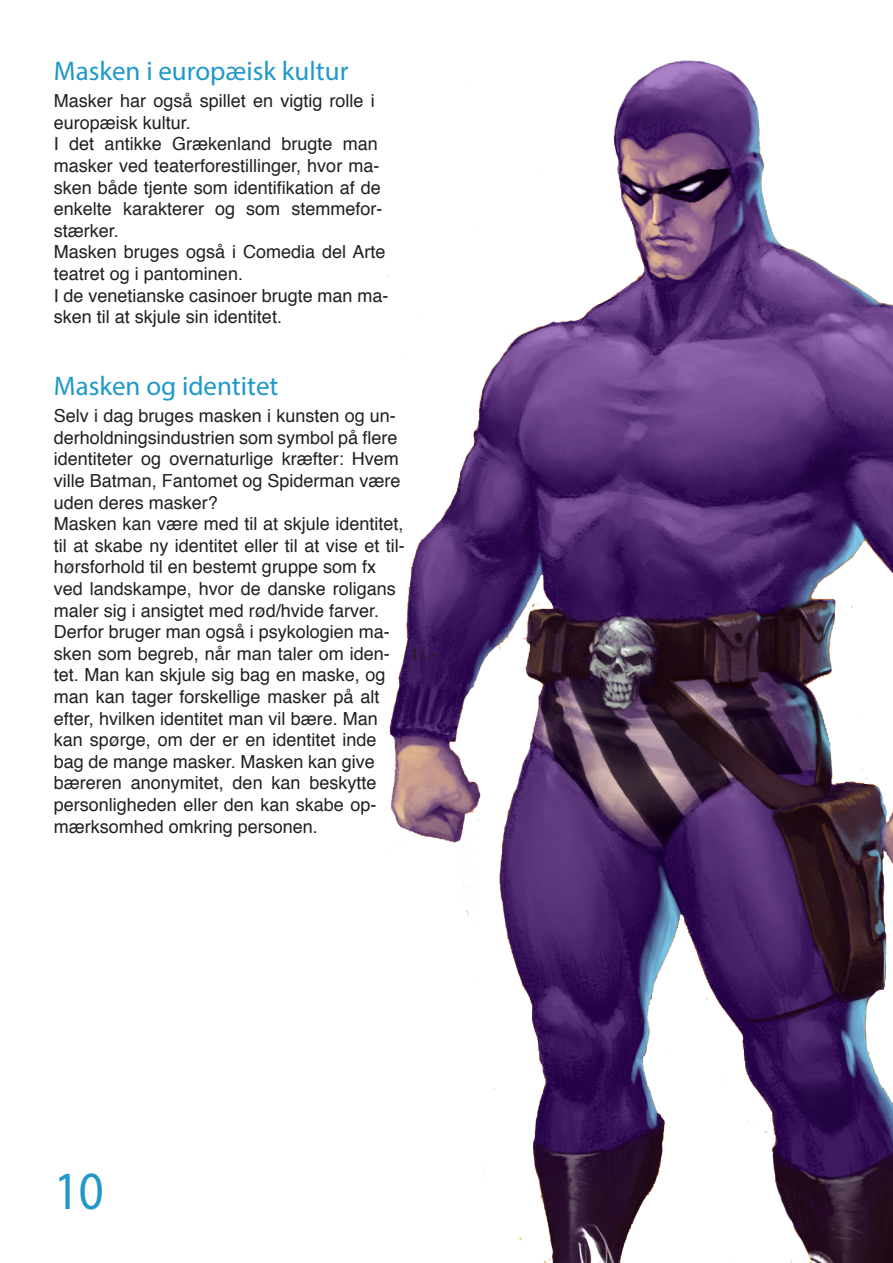
<style>
.page{position:relative;width:893px;height:1263px;background:#fff}
.page>*{position:absolute;margin:0;border:0;box-sizing:border-box;transform-origin:0 0}
.t1{font:54px "Myriad Pro";color:#1f98ca;scale:.9 1}
.t2{font:27px "Myriad Pro";color:#1f98ca}
.t3{font:18px/21.6px "Helvetica";color:#231f20}
</style>
<div class="page">
<img style="left:387px;top:61px;width:506px;height:1202px">
<p class="t2" style="left:54px;top:54px;width:296px">Masken i europæisk kultur</p>
<p class="t3" style="left:54px;top:91px;width:322px">Masker har også spillet en vigtig rolle i europæisk kultur.</p>
<p class="t3" style="left:54px;top:134px;width:330px">I det antikke Grækenland brugte man masker ved teaterforestillinger, hvor ma&shy;sken både tjente som identifikation af de enkelte karakterer og som stemmefor&shy;stærker.</p>
<p class="t3" style="left:54px;top:242px;width:333px">Masken bruges også i Comedia del Arte teatret og i pantominen.</p>
<p class="t3" style="left:54px;top:285px;width:336px">I de venetianske casinoer brugte man ma&shy;sken til at skjule sin identitet.</p>
<p class="t2" style="left:54px;top:369px;width:226px">Masken og identitet</p>
<p class="t3" style="left:54px;top:406px;width:348px">Selv i dag bruges masken i kunsten og un&shy;derholdningsindustrien som symbol på flere identiteter og overnaturlige kræfter: Hvem ville Batman, Fantomet og Spiderman være uden deres masker?</p>
<p class="t3" style="left:54px;top:514px;width:352px;text-align:justify">Masken kan være med til at skjule identitet, til at skabe ny identitet eller til at vise et til&shy;hørsforhold til en bestemt gruppe som fx</p>
<p class="t3" style="left:54px;top:578px;width:343px">ved landskampe, hvor de danske roligans maler sig i ansigtet med rød/hvide farver.</p>
<p class="t3" style="left:54px;top:622px;width:337px">Derfor bruger man også i psykologien ma&shy;sken som begreb, når man taler om iden-</p>
<p class="t3" style="left:54px;top:665px;width:333px">tet. Man kan skjule sig bag en maske, og man kan tager forskellige masker på alt efter, hvilken identitet man vil bære. Man kan spørge, om der er en identitet inde bag de mange masker. Masken kan give bæreren anonymitet, den kan beskytte personligheden eller den kan skabe op&shy;mærksomhed omkring personen.</p>
<p class="t3" style="left:412px;top:643px;width:25px">ti-</p>
<h1 class="t1" style="left:54px;top:1158px;width:57px">10</h1>
</div>
